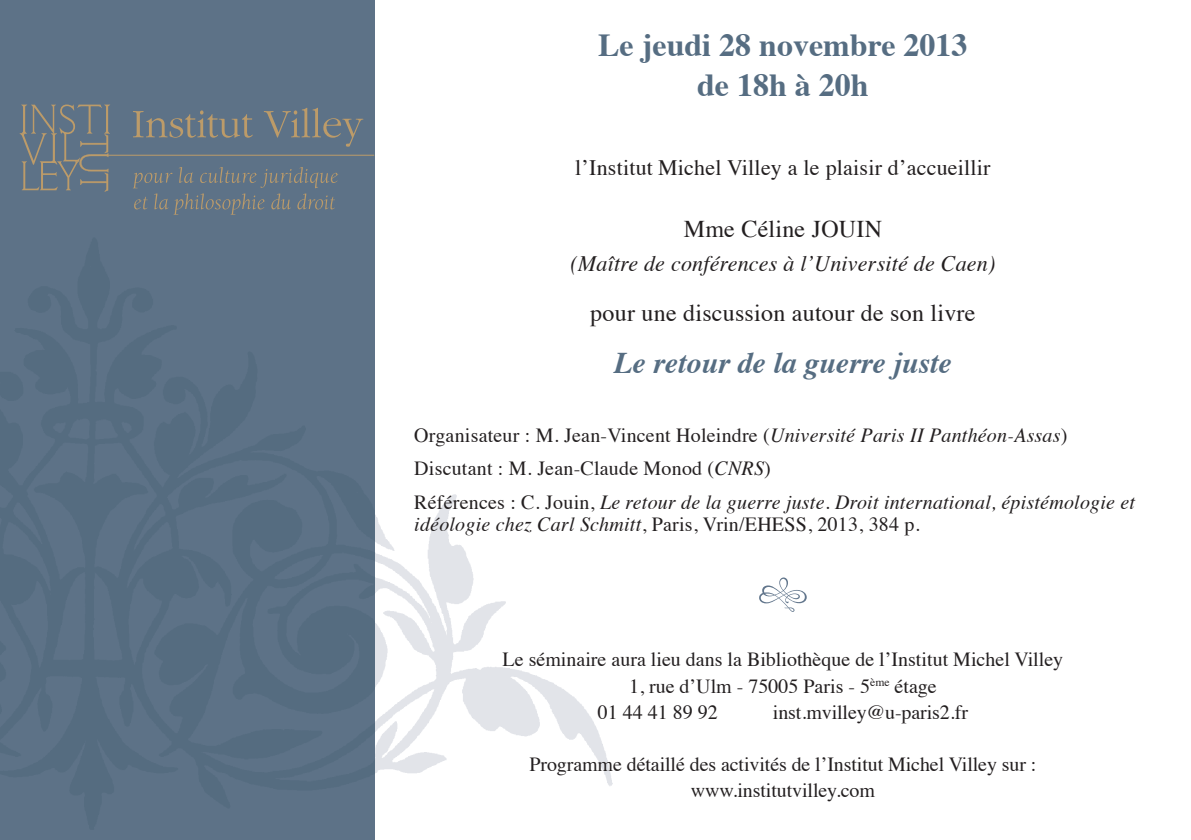
<style>
.page{position:relative;width:1191px;height:840px;background:#fff}
.page>*{position:absolute;margin:0;border:0;box-sizing:border-box;transform-origin:0 0}
.t1{font:700 32px/40px "Times";color:#566d82;text-align:center}
.t2{font:italic 700 30px "Times";color:#566d82}
.t3{font:24px "Times";letter-spacing:.01em;color:#231f20}
.t4{font:22px "Times";letter-spacing:.01em;color:#231f20}
.t5{font:italic 22px "Times";letter-spacing:.01em;color:#231f20}
.t6{font:20px/26px "Times";color:#231f20;text-align:center}
.t7{font:italic 20px/22px "Times";letter-spacing:.01em;color:#231f20}
.s1{font-style:italic}
.s2{font-style:normal}
</style>
<div class="page">
<img style="left:374px;top:228px;width:239px;height:607px">
<div style="left:0;top:0;width:374px;height:839px;background:#5d7287"></div>
<hr style="left:107px;top:155px;width:267px;height:1px;background:#bc9b69">
<svg style="left:20px;top:104px;width:90px;height:87px"></svg>
<svg style="left:133px;top:167px;width:205px;height:48px"></svg>
<svg style="left:133px;top:108px;width:230px;height:39px"></svg>
<svg style="left:759px;top:577px;width:47px;height:34px"></svg>
<p class="t1" style="left:598px;top:22px;width:371px">Le jeudi 28 novembre 2013 de 18h à 20h</p>
<p class="t4" style="left:575px;top:147px;width:417px">l’Institut Michel Villey a le plaisir d’accueillir</p>
<p class="t3" style="left:684px;top:207px;width:200px">Mme Céline JOUIN</p>
<p class="t5" style="left:570px;top:244px;width:426px">(Maître de conférences à l’Université de Caen)</p>
<p class="t3" style="left:590px;top:291px;width:387px">pour une discussion autour de son livre</p>
<p class="t2" style="left:614px;top:335px;width:339px">Le retour de la guerre juste</p>
<p class="t6" style="left:414px;top:420px;width:654px">Organisateur : M. Jean-Vincent Holeindre (<span class="s1">Université Paris II Panthéon-Assas</span>)</p>
<p class="t6" style="left:414px;top:453px;width:358px">Discutant : M. Jean-Claude Monod (<span class="s1">CNRS</span>)</p>
<p class="t7" style="left:414px;top:489px;width:722px"><span class="s2">Références : C. Jouin,</span> Le retour de la guerre juste. Droit international, épistémologie et idéologie chez Carl Schmitt<span class="s2">, Paris, Vrin/EHESS, 2013, 384 p.</span></p>
<p class="t6" style="left:502px;top:644px;width:562px">Le séminaire aura lieu dans la Bibliothèque de l’Institut Michel Villey</p>
<p class="t6" style="left:629px;top:670px;width:309px">1, rue d’Ulm - 75005 Paris - 5<sup>ème</sup> étage</p>
<p class="t6" style="left:598px;top:696px;width:121px">01 44 41 89 92</p>
<p class="t6" style="left:773px;top:696px;width:197px">inst.mvilley@u-paris2.fr</p>
<p class="t6" style="left:529px;top:748px;width:508px">Programme détaillé des activités de l’Institut Michel Villey sur : www.institutvilley.com</p>
</div>
